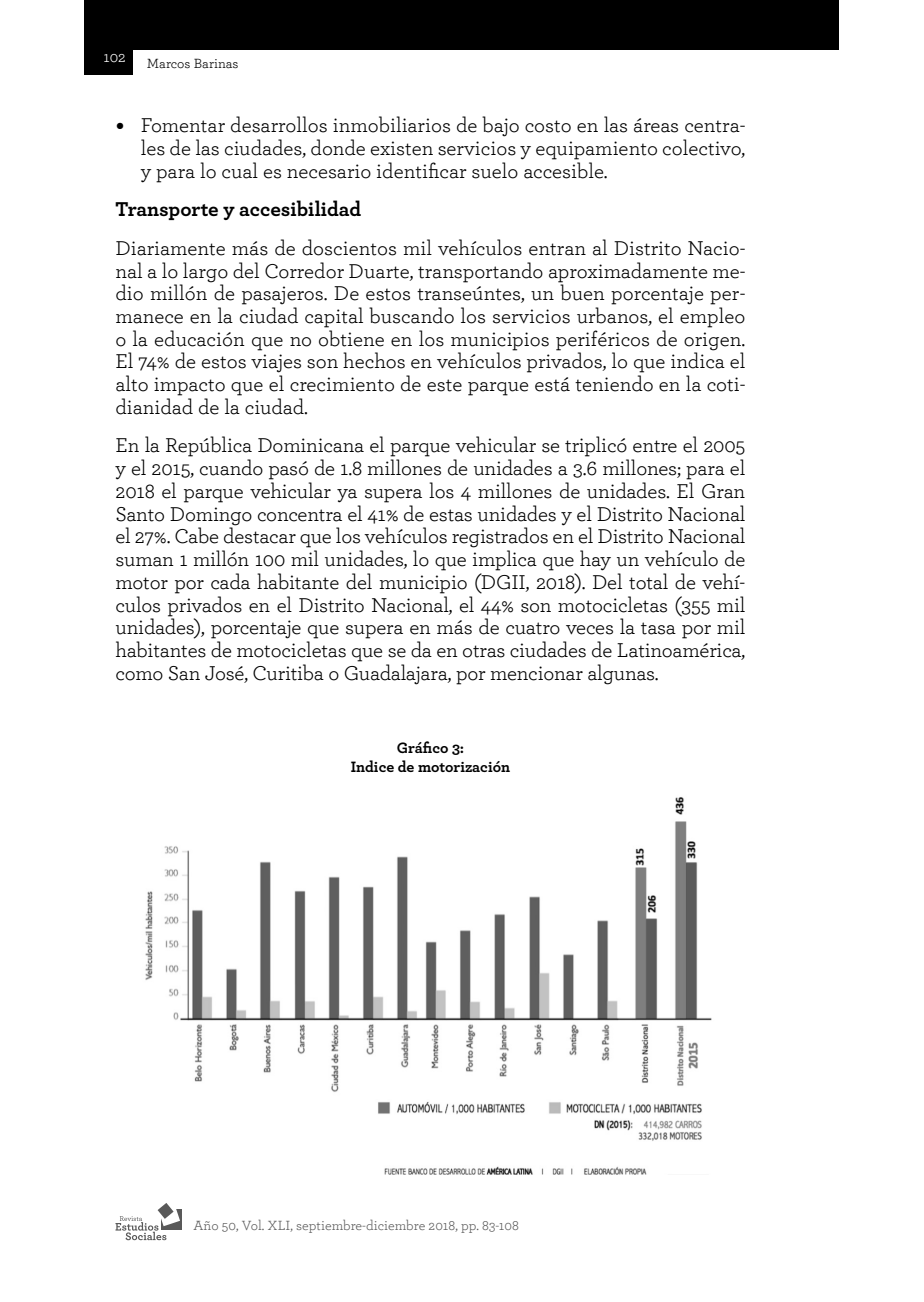
<style>
.page{position:relative;width:924px;height:1302px;background:#fff}
.page>*{position:absolute;margin:0;border:0;box-sizing:border-box;transform-origin:0 0}
.t1{font:21px/22.8px "Archer";letter-spacing:-.01em;color:#000;text-align:justify}
.t2{font:700 21px "Archer";letter-spacing:-.005em;color:#000}
.t3{font:700 15.75px/18.9px "Archer";color:#000;text-align:center}
.t4{font:15.75px "Archer";color:#fff}
.t5{font:14px "Archer";color:#595959}
.t6{font:14px "Archer";color:#000}
.s1{font-family:"Cambria"}
</style>
<div class="page">
<div style="left:84px;top:21px;width:48px;height:54px;background:#000"></div>
<div style="left:84px;top:0;width:754px;height:50px;background:#000"></div>
<div style="left:161px;top:1210px;width:21px;height:20px;background:#595959"></div>
<svg style="left:116px;top:1203px;width:64px;height:37px"></svg>
<img style="left:145px;top:797px;width:567px;height:378px">
<p class="t4" style="left:103px;top:46px;width:24px">102</p>
<p class="t6" style="left:147px;top:53px;width:93px">Marcos Barinas</p>
<p class="t1" style="left:141px;top:113px;width:606px;text-indent:-25px"><span class="s1">•</span> Fomentar desarrollos inmobiliarios de bajo costo en las áreas centra&shy;les de las ciudades, donde existen servicios y equipamiento colectivo, y para lo cual es necesario identificar suelo accesible.</p>
<p class="t2" style="left:116px;top:193px;width:247px">Transporte y accesibilidad</p>
<p class="t1" style="left:116px;top:235px;width:632px">Diariamente más de doscientos mil vehículos entran al Distrito Nacio&shy;nal a lo largo del Corredor Duarte, transportando aproximadamente me&shy;dio millón de pasajeros. De estos transeúntes, un buen porcentaje per&shy;manece en la ciudad capital buscando los servicios urbanos, el empleo o la educación que no obtiene en los municipios periféricos de origen.<br>El 74% de estos viajes son hechos en vehículos privados, lo que indica el alto impacto que el crecimiento de este parque está teniendo en la coti&shy;dianidad de la ciudad.</p>
<p class="t1" style="left:116px;top:433px;width:632px">En la República Dominicana el parque vehicular se triplicó entre el 2005 y el 2015, cuando pasó de 1.8 millones de unidades a 3.6 millones; para el 2018 el parque vehicular ya supera los 4 millones de unidades. El Gran Santo Domingo concentra el 41% de estas unidades y el Distrito Nacional el 27%. Cabe destacar que los vehículos registrados en el Distrito Nacional suman 1 millón 100 mil unidades, lo que implica que hay un vehículo de motor por cada habitante del municipio (DGII, 2018). Del total de vehí&shy;culos privados en el Distrito Nacional, el 44% son motocicletas (355 mil unidades), porcentaje que supera en más de cuatro veces la tasa por mil habitantes de motocicletas que se da en otras ciudades de Latinoamérica, como San José, Curitiba o Guadalajara, por mencionar algunas.</p>
<p class="t3" style="left:351px;top:737px;width:161px">Gráfico 3:<br>Indice de motorización</p>
<p class="t5" style="left:194px;top:1216px;width:327px">Año 50, Vol. XLI, septiembre-diciembre 2018, pp. 83-108</p>
</div>
